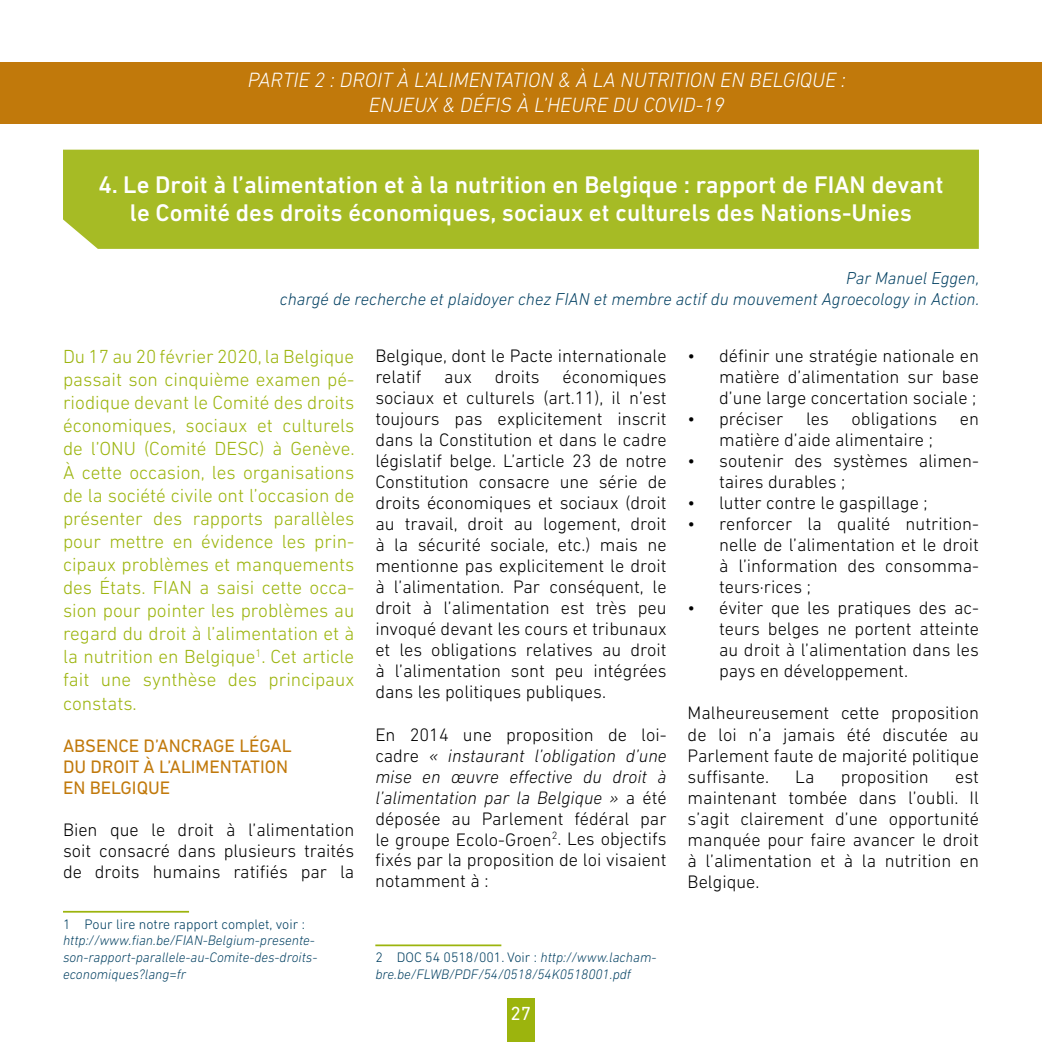
<style>
.page{position:relative;width:1042px;height:1042px;background:#fff}
.page>*{position:absolute;margin:0;border:0;box-sizing:border-box;transform-origin:0 0}
.t1{font:500 24.5px/28px "DIN Next LT Pro";color:#fff;text-align:center}
.t2{font:italic 300 21px/25.2px "DIN Next LT Pro";color:#fff;text-align:center}
.t3{font:300 19.25px/23.1px "DIN Next LT Pro";color:#9cb40d;text-align:justify}
.t4{font:19.25px "DIN Next LT Pro";color:#fff}
.t5{font:300 18.38px/21px "DIN Next LT Pro";color:#000;text-align:justify}
.t6{font:18.38px/21px "DIN Next LT Pro";color:#c1790b}
.t7{font:italic 300 17.5px/21px "DIN Next LT Pro";color:#003f61;text-align:right}
.t8{font:italic 300 14px/16.8px "DIN Next LT Pro";color:#003f61}
.t9{font:300 14px "DIN Next LT Pro";color:#003f61}
.s1{font-style:italic}
.s2{font-style:normal}
</style>
<div class="page">
<div style="left:507px;top:998px;width:27px;height:44px;background:#9cb40d"></div>
<hr style="left:63px;top:911px;width:126px;height:1px;background:#9cb40d">
<hr style="left:375px;top:944px;width:126px;height:2px;background:#9cb40d">
<div style="left:63px;top:150px;width:916px;height:99px;background:#a6bb25"></div>
<div style="left:0;top:62px;width:1042px;height:61px;background:#c1790b"></div>
<p class="t2" style="left:248px;top:67px;width:599px">PARTIE 2 : DROIT À L’ALIMENTATION &amp; À LA NUTRITION EN BELGIQUE :<br>ENJEUX &amp; DÉFIS À L’HEURE DU COVID-19</p>
<h1 class="t1" style="left:98px;top:171px;width:847px">4. Le Droit à l’alimentation et à la nutrition en Belgique : rapport de FIAN devant le Comité des droits économiques, sociaux et culturels des Nations-Unies</h1>
<p class="t7" style="left:280px;top:267px;width:701px">Par Manuel Eggen,<br>chargé de recherche et plaidoyer chez FIAN et membre actif du mouvement Agroecology in Action.</p>
<p class="t3" style="left:63px;top:345px;width:293px">Du 17 au 20 février 2020, la Belgique passait son cinquième examen pé&shy;riodique devant le Comité des droits économiques, sociaux et culturels de l’ONU (Comité DESC) à Genève.<br>À cette occasion, les organisations de la société civile ont l’occasion de présenter des rapports parallèles pour mettre en évidence les prin&shy;cipaux problèmes et manquements des États. FIAN a saisi cette occa&shy;sion pour pointer les problèmes au regard du droit à l’alimentation et à la nutrition en Belgique<sup>1</sup>. Cet article fait une synthèse des principaux constats.</p>
<p class="t6" style="left:63px;top:734px;width:230px">ABSENCE D’ANCRAGE LÉGAL<br>DU DROIT À L’ALIMENTATION<br>EN BELGIQUE</p>
<p class="t5" style="left:63px;top:818px;width:293px">Bien que le droit à l’alimentation soit consacré dans plusieurs traités de droits humains ratifiés par la</p>
<p class="t9" style="left:63px;top:916px;width:243px">1 Pour lire notre rapport complet, voir :</p>
<p class="t8" style="left:63px;top:932px;width:256px">http://www.fian.be/FIAN-Belgium-presente&shy;son-rapport-parallele-au-Comite-des-droits&shy;economiques?lang=fr</p>
<p class="t5" style="left:375px;top:345px;width:293px">Belgique, dont le Pacte internationale relatif aux droits économiques sociaux et culturels (art.11), il n’est toujours pas explicitement inscrit dans la Constitution et dans le cadre législatif belge. L’article 23 de notre Constitution consacre une série de droits économiques et sociaux (droit au travail, droit au logement, droit à la sécurité sociale, etc.) mais ne mentionne pas explicitement le droit à l’alimentation. Par conséquent, le droit à l’alimentation est très peu invoqué devant les cours et tribunaux et les obligations relatives au droit à l’alimentation sont peu intégrées dans les politiques publiques.</p>
<p class="t5" style="left:375px;top:723px;width:293px">En 2014 une proposition de loi&shy;cadre <span class="s1">« instaurant l’obligation d’une mise en œuvre effective du droit à l’alimentation par la Belgique »</span> a été déposée au Parlement fédéral par le groupe Ecolo-Groen<sup>2</sup>. Les objectifs fixés par la proposition de loi visaient notamment à :</p>
<p class="t5" style="left:719px;top:345px;width:261px;text-indent:-31px">• définir une stratégie nationale en matière d’alimentation sur base d’une large concertation sociale ;</p>
<p class="t5" style="left:719px;top:408px;width:261px;text-indent:-31px">• préciser les obligations en matière d’aide alimentaire ;</p>
<p class="t5" style="left:719px;top:450px;width:261px;text-indent:-31px">• soutenir des systèmes alimen&shy;taires durables ;</p>
<p class="t5" style="left:687px;top:492px;width:242px">• lutter contre le gaspillage ;</p>
<p class="t5" style="left:719px;top:513px;width:261px;text-indent:-31px">• renforcer la qualité nutrition&shy;nelle de l’alimentation et le droit à l’information des consomma&shy;teurs∙rices ;</p>
<p class="t5" style="left:719px;top:597px;width:261px;text-indent:-31px">• éviter que les pratiques des ac&shy;teurs belges ne portent atteinte au droit à l’alimentation dans les pays en développement.</p>
<p class="t5" style="left:687px;top:702px;width:293px">Malheureusement cette proposition de loi n’a jamais été discutée au Parlement faute de majorité politique suffisante.</p>
<p class="t5" style="left:795px;top:765px;width:21px">La</p>
<p class="t5" style="left:841px;top:765px;width:89px">proposition</p>
<p class="t5" style="left:687px;top:765px;width:293px;text-indent:267px">est maintenant tombée dans l’oubli. Il s’agit clairement d’une opportunité manquée pour faire avancer le droit à l’alimentation et à la nutrition en Belgique.</p>
<p class="t8" style="left:375px;top:949px;width:283px"><span class="s2">2 DOC 54 0518/001. Voir :</span> http://www.lacham&shy;bre.be/FLWB/PDF/54/0518/54K0518001.pdf</p>
<p class="t4" style="left:510px;top:1002px;width:22px">27</p>
</div>
